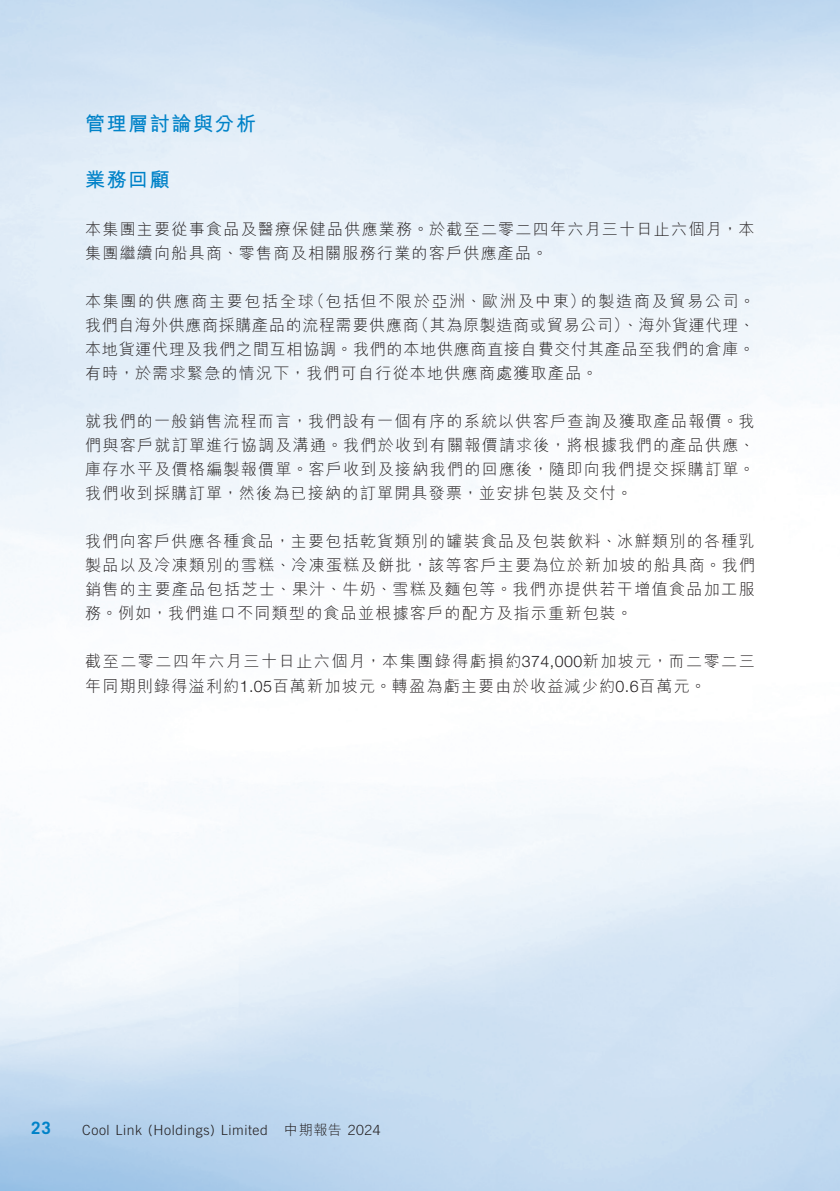
<style>
.page{position:relative;width:840px;height:1191px;background:#fff}
.page>*{position:absolute;margin:0;border:0;box-sizing:border-box;transform-origin:0 0}
.t1{font:700 20px "M Hei HK";letter-spacing:.08em;color:#0082c8}
.t2{font:700 17px "Trade Gothic LT Std";color:#0082c8}
.t3{font:300 16px/24px "M Hei HK";letter-spacing:.08em;color:#231f20;text-align:justify}
.t4{font:300 16px/24px "M Hei HK";letter-spacing:.05em;color:#231f20}
.t5{font:300 16px/24px "M Hei HK";letter-spacing:.1em;color:#231f20}
.t6{font:300 16px "M Hei HK";letter-spacing:.105em;color:#231f20}
.t7{font:300 16px "M Hei HK";letter-spacing:.045em;color:#231f20}
.t8{font:300 14px "Trade Gothic LT Std";letter-spacing:.04em;color:#231f20}
.t9{font:300 14px "M Hei HK";color:#231f20}
.s1{font-family:"Helvetica Neue LT Std"}
.s2{font-family:"Trade Gothic LT Std"}
</style>
<div class="page">
<p class="t1" style="left:85px;top:109px;width:172px">管理層討論與分析</p>
<p class="t1" style="left:85px;top:165px;width:86px">業務回顧</p>
<p class="t3" style="left:85px;top:217px;width:670px">本集團主要從事食品及醫療保健品供應業務。於截至二零二四年六月三十日止六個月，本集團繼續向船具商、零售商及相關服務行業的客戶供應產品。</p>
<p class="t6" style="left:580px;top:293px;width:176px">的製造商及貿易公司。</p>
<p class="t6" style="left:309px;top:293px;width:278px">（包括但不限於亞洲、歐洲及中東）</p>
<p class="t6" style="left:85px;top:293px;width:230px">本集團的供應商主要包括全球</p>
<p class="t4" style="left:85px;top:313px;width:670px">我們自海外供應商採購產品的流程需要供應商<br>本地貨運代理及我們之間互相協調。我們的本地供應商直接自費交付其產品至我們的倉庫。有時，於需求緊急的情況下，我們可自行從本地供應商處獲取產品。</p>
<p class="t3" style="left:85px;top:409px;width:670px">就我們的一般銷售流程而言，我們設有一個有序的系統以供客戶查詢及獲取產品報價。我們與客戶就訂單進行協調及溝通。我們於收到有關報價請求後，將根據我們的產品供應、庫存水平及價格編製報價單。客戶收到及接納我們的回應後，隨即向我們提交採購訂單。我們收到採購訂單，然後為已接納的訂單開具發票，並安排包裝及交付。</p>
<p class="t3" style="left:85px;top:529px;width:671px">我們向客戶供應各種食品，主要包括乾貨類別的罐裝食品及包裝飲料、冰鮮類別的各種乳製品以及冷凍類別的雪糕、冷凍蛋糕及餅批，該等客戶主要為位於新加坡的船具商。我們銷售的主要產品包括芝士、果汁、牛奶、雪糕及麵包等。我們亦提供若干增值食品加工服務。例如，我們進口不同類型的食品並根據客戶的配方及指示重新包裝。</p>
<p class="t5" style="left:85px;top:649px;width:671px">截至二零二四年六月三十日止六個月，本集團錄得虧損約<span class="s1">374,000</span>新加坡元，而二零二三年同期則錄得溢利約<span class="s1">1.05</span>百萬新加坡元。轉盈為虧主要由於收益減少約<span class="s1">0.6</span>百萬元。</p>
<p class="t7" style="left:413px;top:317px;width:343px">（其為原製造商或貿易公司）、海外貨運代理、</p>
<p class="t2" style="left:31px;top:1117px;width:21px">23</p>
<p class="t8" style="left:82px;top:1121px;width:187px">Cool Link (Holdings) Limited</p>
<p class="t9" style="left:284px;top:1123px;width:98px">中期報告 <span class="s2">2024</span></p>
</div>
